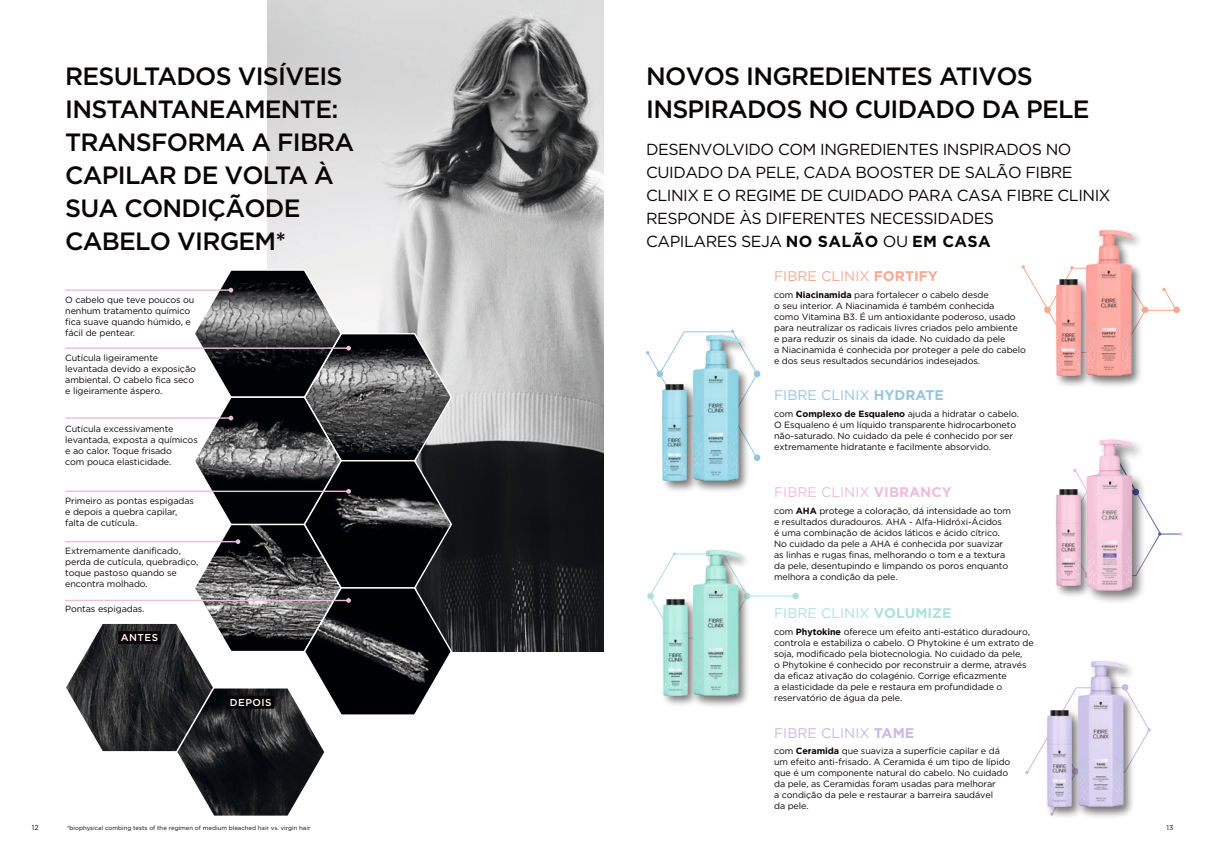
<style>
.page{position:relative;width:1208px;height:859px;background:#fff}
.page>*{position:absolute;margin:0;border:0;box-sizing:border-box;transform-origin:0 0}
.t1{font:500 25px/33px "Gotham";letter-spacing:-.03em;color:#0a0504}
.t2{font:16px/23px "Gotham";letter-spacing:-.03em;color:#0a0504}
.t3{font:14px "Gotham";color:#ecbddc}
.t4{font:14px "Gotham";color:#aee1d7}
.t5{font:14px "Gotham";color:#f8a991}
.t6{font:14px "Gotham";color:#96c6df}
.t7{font:14px "Gotham";color:#cab8e7}
.t8{font:500 10px "Gotham";letter-spacing:.05em;color:#fff}
.t9{font:9px/11px "Gotham";letter-spacing:-.01em;color:#0a0504}
.t10{font:7px "Gotham";color:#0a0504}
.t11{font:6px "Gotham";color:#0a0504}
.s1{font-weight:700}
</style>
<div class="page">
<img style="left:268px;top:0;width:336px;height:651px">
<svg style="left:65px;top:268px;width:388px;height:485px"></svg>
<hr style="left:65px;top:347px;width:284px;height:2px;background:#ecbddc">
<img style="left:177px;top:688px;width:147px;height:128px">
<svg style="left:1025px;top:689px;width:125px;height:86px"></svg>
<div style="left:1045px;top:708px;width:39px;height:111px;background:#0a0504;opacity:.55"></div>
<img style="left:1048px;top:710px;width:23px;height:96px">
<hr style="left:747px;top:595px;width:49px;height:1px;background:#aee1d7">
<div style="left:792px;top:593px;width:7px;height:6px;background:#aee1d7;border-radius:50%"></div>
<svg style="left:648px;top:552px;width:42px;height:62px"></svg>
<div style="left:660px;top:596px;width:39px;height:111px;background:#0a0504;opacity:.55"></div>
<img style="left:663px;top:599px;width:24px;height:96px">
<svg style="left:1073px;top:468px;width:109px;height:93px"></svg>
<svg style="left:646px;top:330px;width:114px;height:130px"></svg>
<div style="left:660px;top:382px;width:39px;height:111px;background:#0a0504;opacity:.55"></div>
<img style="left:663px;top:384px;width:24px;height:96px">
<hr style="left:1145px;top:310px;width:31px;height:1px;background:#f8a991">
<div style="left:1141px;top:306px;width:7px;height:7px;background:#f8a991;border-radius:50%"></div>
<div style="left:1173px;top:306px;width:7px;height:7px;background:#f8a991;border-radius:50%"></div>
<svg style="left:1021px;top:265px;width:125px;height:55px"></svg>
<svg style="left:1162px;top:288px;width:15px;height:24px"></svg>
<div style="left:1053px;top:277px;width:39px;height:111px;background:#0a0504;opacity:.55"></div>
<img style="left:1056px;top:279px;width:24px;height:96px">
<div style="left:1083px;top:228px;width:61px;height:160px;background:#0a0504;opacity:.55"></div>
<img style="left:1086px;top:230px;width:46px;height:146px">
<div style="left:690px;top:332px;width:60px;height:161px;background:#0a0504;opacity:.55"></div>
<img style="left:693px;top:335px;width:46px;height:146px">
<div style="left:690px;top:547px;width:60px;height:161px;background:#0a0504;opacity:.55"></div>
<img style="left:693px;top:550px;width:46px;height:146px">
<div style="left:1075px;top:658px;width:60px;height:161px;background:#0a0504;opacity:.55"></div>
<img style="left:1078px;top:661px;width:46px;height:146px">
<div style="left:1053px;top:487px;width:39px;height:111px;background:#0a0504;opacity:.55"></div>
<img style="left:1056px;top:490px;width:24px;height:96px">
<div style="left:1083px;top:437px;width:62px;height:167px;background:#0a0504;opacity:.55"></div>
<img style="left:1086px;top:437px;width:45px;height:167px">
<div style="left:118px;top:631px;width:43px;height:13px;background:#0a0504"></div>
<div style="left:227px;top:696px;width:47px;height:13px;background:#0a0504"></div>
<h1 class="t1" style="left:65px;top:60px;width:291px">RESULTADOS VISÍVEIS<br>INSTANTANEAMENTE:<br>TRANSFORMA A FIBRA<br>CAPILAR DE VOLTA À<br>SUA CONDIÇÃODE<br>CABELO VIRGEM*</h1>
<p class="t9" style="left:65px;top:295px;width:131px">O cabelo que teve poucos ou nenhum tratamento químico fica suave quando húmido, e fácil de pentear.</p>
<p class="t9" style="left:65px;top:352px;width:132px">Cutícula ligeiramente levantada devido a exposição ambiental. O cabelo fica seco e ligeiramente áspero.</p>
<p class="t9" style="left:65px;top:423px;width:134px">Cutícula excessivamente levantada, exposta a químicos e ao calor. Toque frisado<br>com pouca elasticidade.</p>
<p class="t9" style="left:65px;top:495px;width:130px">Primeiro as pontas espigadas e depois a quebra capilar, falta de cutícula.</p>
<p class="t9" style="left:65px;top:545px;width:135px">Extremamente danificado, perda de cutícula, quebradiço, toque pastoso quando se encontra molhado.</p>
<p class="t9" style="left:65px;top:603px;width:81px">Pontas espigadas.</p>
<p class="t8" style="left:121px;top:631px;width:39px">ANTES</p>
<p class="t8" style="left:230px;top:695px;width:43px">DEPOIS</p>
<h1 class="t1" style="left:646px;top:59px;width:445px">NOVOS INGREDIENTES ATIVOS<br>INSPIRADOS NO CUIDADO DA PELE</h1>
<h2 class="t2" style="left:646px;top:138px;width:466px">DESENVOLVIDO COM INGREDIENTES INSPIRADOS NO CUIDADO DA PELE, CADA BOOSTER DE SALÃO FIBRE CLINIX E O REGIME DE CUIDADO PARA CASA FIBRE CLINIX RESPONDE ÀS DIFERENTES NECESSIDADES<br>CAPILARES SEJA <span class="s1">NO SALÃO</span> OU <span class="s1">EM CASA</span></h2>
<h3 class="t5" style="left:774px;top:268px;width:165px">FIBRE CLINIX <span class="s1">FORTIFY</span></h3>
<p class="t9" style="left:774px;top:289px;width:253px">com <span class="s1">Niacinamida</span> para fortalecer o cabelo desde<br>o seu interior. A Niacinamida é também conhecida<br>como Vitamina B3. É um antioxidante poderoso, usado para neutralizar os radicais livres criados pelo ambiente<br>e para reduzir os sinais da idade. No cuidado da pele<br>a Niacinamida é conhecida por proteger a pele do cabelo e dos seus resultados secundários indesejados.</p>
<h3 class="t6" style="left:774px;top:386px;width:171px">FIBRE CLINIX <span class="s1">HYDRATE</span></h3>
<p class="t9" style="left:774px;top:408px;width:246px">com <span class="s1">Complexo de Esqualeno</span> ajuda a hidratar o cabelo.<br>O Esqualeno é um líquido transparente hidrocarboneto não-saturado. No cuidado da pele é conhecido por ser extremamente hidratante e facilmente absorvido.</p>
<h3 class="t3" style="left:774px;top:483px;width:179px">FIBRE CLINIX <span class="s1">VIBRANCY</span></h3>
<p class="t9" style="left:774px;top:505px;width:238px">com <span class="s1">AHA</span> protege a coloração, dá intensidade ao tom e resultados duradouros. AHA - Alfa-Hidróxi-Ácidos<br>é uma combinação de ácidos láticos e ácido cítrico.<br>No cuidado da pele a AHA é conhecida por suavizar as linhas e rugas finas, melhorando o tom e a textura da pele, desentupindo e limpando os poros enquanto melhora a condição da pele.</p>
<h3 class="t4" style="left:774px;top:604px;width:179px">FIBRE CLINIX <span class="s1">VOLUMIZE</span></h3>
<p class="t9" style="left:774px;top:626px;width:261px">com <span class="s1">Phytokine</span> oferece um efeito anti-estático duradouro, controla e estabiliza o cabelo. O Phytokine é um extrato de soja, modificado pela biotecnologia. No cuidado da pele,<br>o Phytokine é conhecido por reconstruir a derme, através da eficaz ativação do colagénio. Corrige eficazmente<br>a elasticidade da pele e restaura em profundidade o reservatório de água da pele.</p>
<h3 class="t7" style="left:774px;top:724px;width:142px">FIBRE CLINIX <span class="s1">TAME</span></h3>
<p class="t9" style="left:774px;top:745px;width:238px">com <span class="s1">Ceramida</span> que suaviza a superfície capilar e dá um efeito anti-frisado. A Ceramida é um tipo de lípido que é um componente natural do cabelo. No cuidado da pele, as Ceramidas foram usadas para melhorar<br>a condição da pele e restaurar a barreira saudável<br>da pele.</p>
<p class="t10" style="left:32px;top:823px;width:8px">12</p>
<p class="t10" style="left:1166px;top:823px;width:8px">13</p>
<p class="t11" style="left:67px;top:824px;width:245px">*biophysical combing tests of the regimen of medium bleached hair vs. virgin hair</p>
</div>
